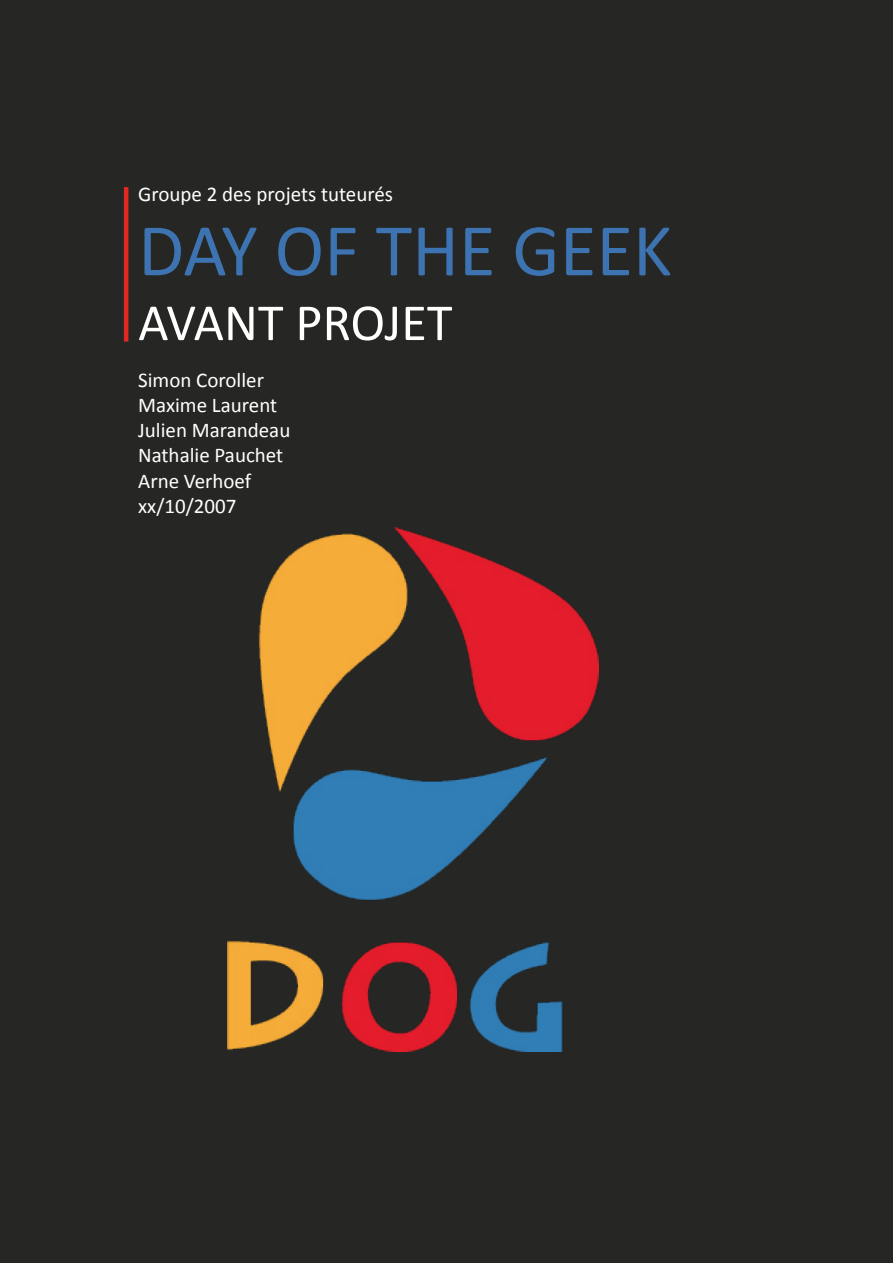
<style>
.page{position:relative;width:893px;height:1263px;background:#262724}
.page>*{position:absolute;margin:0;border:0;box-sizing:border-box;transform-origin:0 0}
.t1{font:75px "Calibri";color:#3c73b0}
.t2{font:52.5px "Calibri";color:#fff}
.t3{font:21px/25.2px "Calibri";color:#fff}
</style>
<div class="page">
<hr style="left:124px;top:187px;width:4px;height:155px;background:#e22722">
<img style="left:228px;top:527px;width:370px;height:524px">
<p class="t3" style="left:138px;top:181px;width:256px">Groupe 2 des projets tuteurés</p>
<h1 class="t1" style="left:138px;top:204px;width:535px">DAY OF THE GEEK</h1>
<h2 class="t2" style="left:138px;top:290px;width:316px">AVANT PROJET</h2>
<p class="t3" style="left:138px;top:366px;width:154px">Simon Coroller<br>Maxime Laurent<br>Julien Marandeau<br>Nathalie Pauchet<br>Arne Verhoef xx/10/2007</p>
</div>
